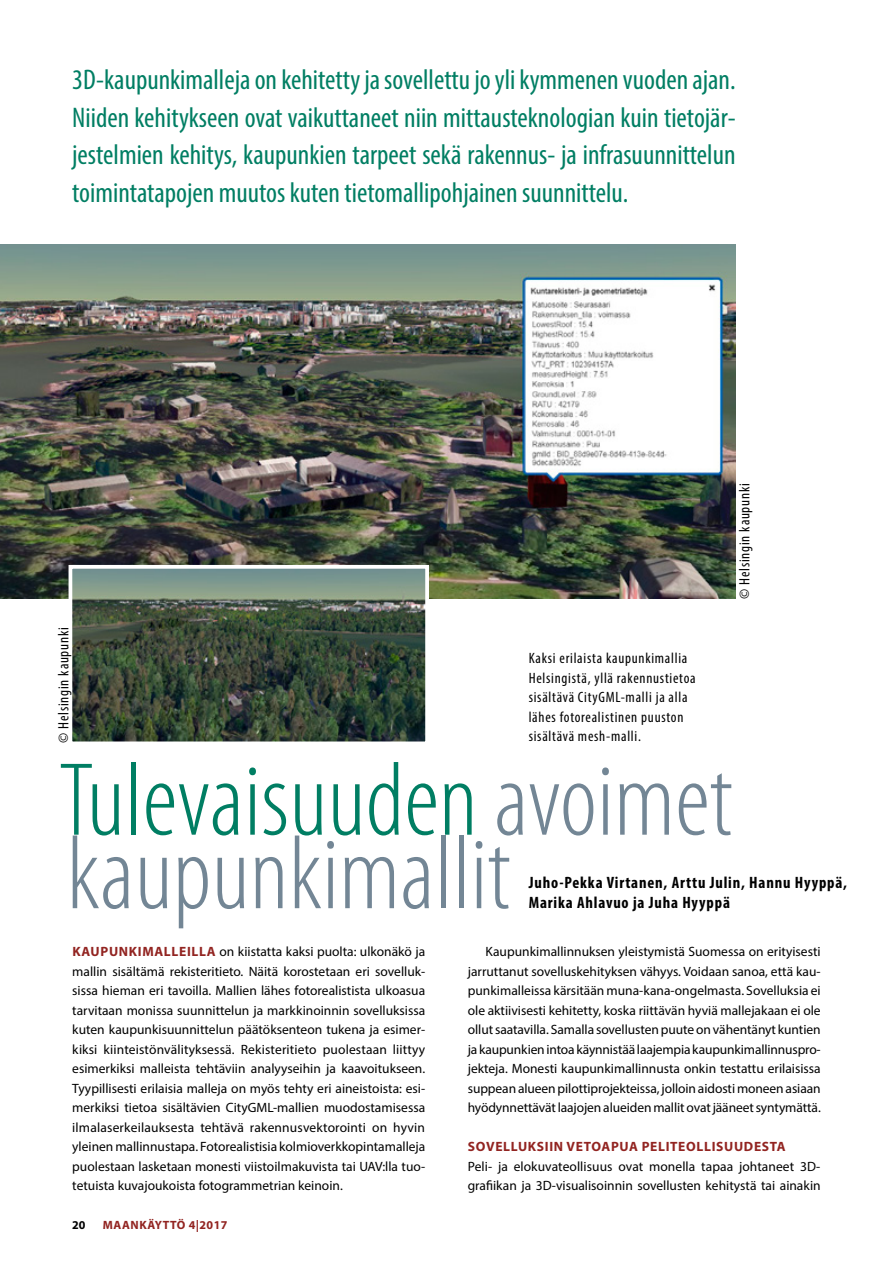
<style>
.page{position:relative;width:893px;height:1263px;background:#fff}
.page>*{position:absolute;margin:0;border:0;box-sizing:border-box;transform-origin:0 0}
.t1{font:300 condensed 105px "Myriad Pro";color:#007e63}
.t2{font:300 condensed 105px "Myriad Pro";color:#738695}
.t3{font:condensed 28.5px/37.5px "Myriad Pro";color:#007e63;text-align:justify}
.t4{font:700 condensed 16.5px/19.5px "Myriad Pro";letter-spacing:.05em;color:#000}
.t5{font:condensed 15px/19.5px "Myriad Pro";letter-spacing:.05em;color:#000}
.t6{font:13.5px/19.5px "Myriad Pro";color:#000;text-align:justify}
.t7{font:700 13.5px "Myriad Pro";letter-spacing:.05em;color:#922421}
.t8{font:700 12px "Myriad Pro";letter-spacing:.05em;color:#922421}
.t9{font:700 12px "Myriad Pro";color:#000}
.s1{color:#738695}
.s2{font-weight:700;color:#922421}
</style>
<div class="page">
<img style="left:0;top:244px;width:736px;height:355px">
<svg style="left:67px;top:563px;width:364px;height:179px;background:#4f5e50"></svg>
<p class="t3" style="left:72px;top:61px;width:665px">3D-kaupunkimalleja on kehitetty ja sovellettu jo yli kymmenen vuoden ajan.<br>Niiden kehitykseen ovat vaikuttaneet niin mittausteknologian kuin tietojär&shy;jestelmien kehitys, kaupunkien tarpeet sekä rakennus- ja infrasuunnittelun toimintatapojen muutos kuten tietomallipohjainen suunnittelu.</p>
<p class="t5" style="left:54px;top:743px;width:117px;rotate:-90deg">© Helsingin kaupunki</p>
<p class="t5" style="left:529px;top:648px;width:168px">Kaksi erilaista kaupunkimallia<br>Helsingistä, yllä rakennustietoa sisältävä CityGML-malli ja alla lähes fotorealistinen puuston sisältävä mesh-malli.</p>
<p class="t5" style="left:735px;top:599px;width:117px;rotate:-90deg">© Helsingin kaupunki</p>
<h1 class="t1" style="left:59px;top:744px;width:675px">Tulevaisuuden <span class="s1">avoimet</span></h1>
<h1 class="t2" style="left:67px;top:817px;width:445px">kaupunkimallit</h1>
<p class="t4" style="left:529px;top:872px;width:320px">Juho-Pekka Virtanen, Arttu Julin, Hannu Hyyppä,<br>Marika Ahlavuo ja Juha Hyyppä</p>
<p class="t6" style="left:72px;top:942px;width:355px"><span class="s2">KAUPUNKIMALLEILLA</span> on kiistatta kaksi puolta: ulkonäkö ja mallin sisältämä rekisteritieto. Näitä korostetaan eri sovelluk&shy;sissa hieman eri tavoilla. Mallien lähes fotorealistista ulkoasua tarvitaan monissa suunnittelun ja markkinoinnin sovelluksissa kuten kaupunkisuunnittelun päätöksenteon tukena ja esimer&shy;kiksi kiinteistönvälityksessä. Rekisteritieto puolestaan liittyy esimerkiksi malleista tehtäviin analyyseihin ja kaavoitukseen.<br>Tyypillisesti erilaisia malleja on myös tehty eri aineistoista: esi&shy;merkiksi tietoa sisältävien CityGML-mallien muodostamisessa ilmalaserkeilauksesta tehtävä rakennusvektorointi on hyvin yleinen mallinnustapa. Fotorealistisia kolmioverkkopintamalleja puolestaan lasketaan monesti viistoilmakuvista tai UAV:lla tuo&shy;tetuista kuvajoukoista fotogrammetrian keinoin.</p>
<p class="t6" style="left:468px;top:941px;width:355px;text-indent:18px">Kaupunkimallinnuksen yleistymistä Suomessa on erityisesti jarruttanut sovelluskehityksen vähyys. Voidaan sanoa, että kau&shy;punkimalleissa kärsitään muna-kana-ongelmasta. Sovelluksia ei ole aktiivisesti kehitetty, koska riittävän hyviä mallejakaan ei ole ollut saatavilla. Samalla sovellusten puute on vähentänyt kuntien ja kaupunkien intoa käynnistää laajempia kaupunkimallinnuspro&shy;jekteja. Monesti kaupunkimallinnusta onkin testattu erilaisissa suppean alueen pilottiprojekteissa, jolloin aidosti moneen asiaan hyödynnettävät laajojen alueiden mallit ovat jääneet syntymättä.</p>
<p class="t7" style="left:468px;top:1138px;width:319px">SOVELLUKSIIN VETOAPUA PELITEOLLISUUDESTA</p>
<p class="t6" style="left:468px;top:1156px;width:354px">Peli- ja elokuvateollisuus ovat monella tapaa johtaneet 3D&shy;grafiikan ja 3D-visualisoinnin sovellusten kehitystä tai ainakin</p>
<p class="t9" style="left:72px;top:1217px;width:15px">20</p>
<p class="t8" style="left:103px;top:1217px;width:126px">MAANKÄYTTÖ 4|2017</p>
</div>
